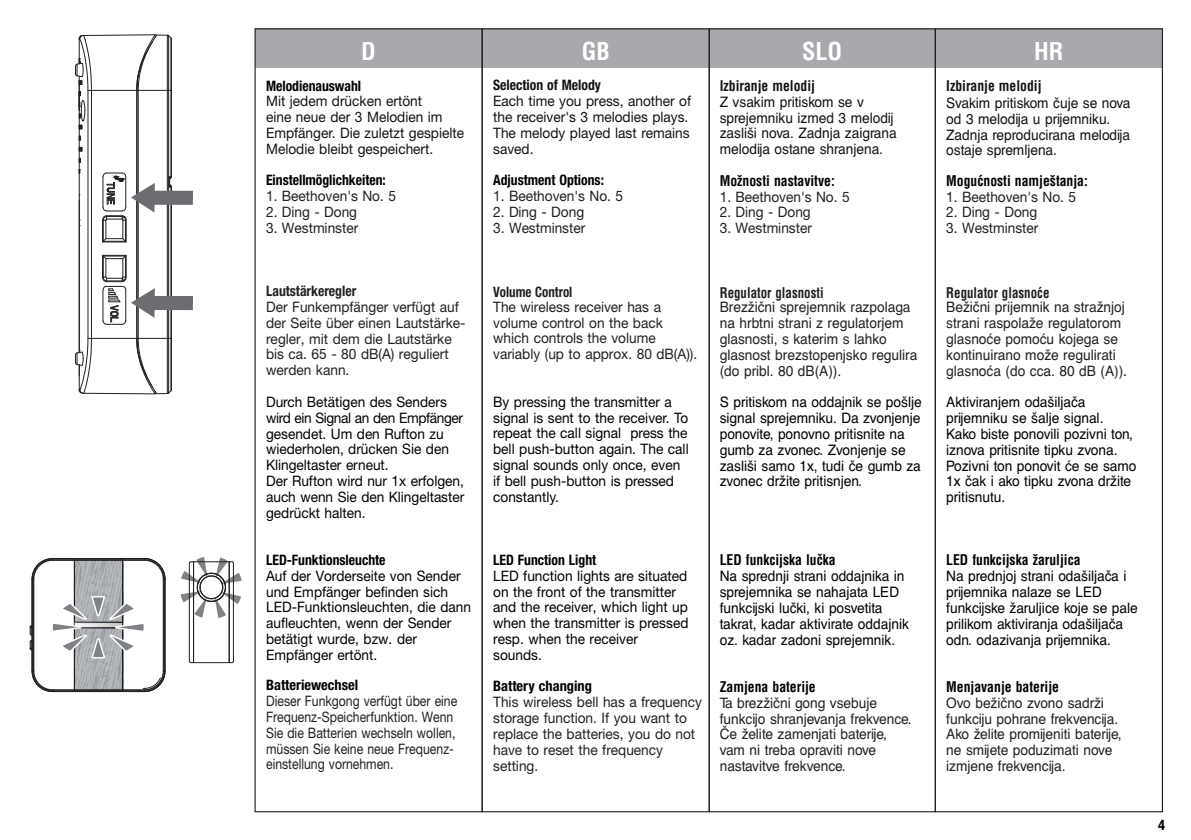
<style>
.page{position:relative;width:1191px;height:840px;background:#fff}
.page>*{position:absolute;margin:0;border:0;box-sizing:border-box;transform-origin:0 0}
.t1{font:700 condensed 24px "Helvetica";color:#fff}
.t2{font:14.4px/15.8px "Helvetica Neue LT Pro";color:#000001;scale:.95 1}
.t3{font:14.4px/15.8px "Helvetica LTCE";color:#000001;scale:.95 1}
.t4{font:14.4px/15.8px "Helvetica Neue LT Pro";color:#231f20;scale:.95 1}
.t5{font:14.4px/15.8px "Helvetica LTCE";color:#231f20;scale:.95 1}
.t6{font:14.4px/15.8px "Helvetica LTCE";color:#121311;scale:.95 1}
.t7{font:14.4px/15.8px "Helvetica Neue LT Pro";color:#121311;scale:.95 1}
.t8{font:14.4px/15.8px "Helvetica Neue LT Pro";color:#231f20;scale:.85 1}
.t9{font:700 condensed 14.4px "Helvetica LTCE";color:#000001;scale:.95 1}
.t10{font:700 condensed 14.4px "Helvetica Neue LT Std";color:#000001;scale:.95 1}
.t11{font:700 condensed 14.4px "Helvetica LTCE";color:#231f20;scale:.9 1}
.t12{font:700 condensed 14.4px "Helvetica LTCE";color:#121311;scale:.95 1}
.t13{font:700 condensed 14.4px "Helvetica Neue LT Std";color:#000001}
.t14{font:700 condensed 14.4px "Helvetica Neue";color:#121311;scale:.95 1}
.t15{font:700 condensed 14.4px "Helvetica Neue";color:#231f20;scale:.95 1}
.t16{font:700 condensed 14.4px "Helvetica Neue";color:#231f20;scale:.9 1}
.t17{font:700 condensed 14.4px "Helvetica Neue LT Std";color:#000}
.s1{color:#000001}
</style>
<div class="page">
<div style="left:255px;top:29px;width:907px;height:39px;background:#a8a9ad"></div>
<div style="left:934px;top:28px;width:229px;height:783px;border:1px solid #231f20"></div>
<hr style="left:191px;top:662px;width:41px;height:1px;background:#231f20">
<hr style="left:189px;top:563px;width:1px;height:98px;background:#231f20">
<hr style="left:193px;top:562px;width:1px;height:99px;background:#231f20">
<hr style="left:229px;top:562px;width:1px;height:99px;background:#231f20">
<hr style="left:233px;top:563px;width:1px;height:98px;background:#231f20">
<svg style="left:189px;top:659px;width:6px;height:4px"></svg>
<svg style="left:228px;top:659px;width:6px;height:4px"></svg>
<svg style="left:181px;top:557px;width:61px;height:60px"></svg>
<svg style="left:29px;top:558px;width:137px;height:133px"></svg>
<hr style="left:79px;top:200px;width:1px;height:152px;background:#231f20">
<hr style="left:88px;top:90px;width:1px;height:248px;background:#231f20">
<hr style="left:91px;top:90px;width:1px;height:248px;background:#231f20">
<hr style="left:136px;top:90px;width:1px;height:248px;background:#231f20">
<hr style="left:137px;top:90px;width:1px;height:248px;background:#231f20">
<hr style="left:138px;top:90px;width:1px;height:248px;background:#231f20">
<hr style="left:167px;top:35px;width:1px;height:358px;background:#231f20">
<hr style="left:168px;top:36px;width:1px;height:357px;background:#231f20">
<hr style="left:171px;top:187px;width:1px;height:202px;background:#231f20">
<svg style="left:75px;top:337px;width:97px;height:57px"></svg>
<svg style="left:102px;top:255px;width:91px;height:70px"></svg>
<svg style="left:75px;top:34px;width:118px;height:208px"></svg>
<h1 class="t1" style="left:361px;top:36px;width:16px">D</h1>
<h1 class="t1" style="left:581px;top:36px;width:30px">GB</h1>
<h1 class="t1" style="left:802px;top:36px;width:42px">SLO</h1>
<h1 class="t1" style="left:1034px;top:36px;width:31px">HR</h1>
<p class="t14" style="left:493px;top:76px;width:115px">Selection of Melody</p>
<p class="t7" style="left:493px;top:93px;width:210px">Each time you press, another of the receiver's 3 melodies plays.<br>The melody played last remains saved.</p>
<p class="t10" style="left:493px;top:171px;width:118px">Adjustment Options:</p>
<p class="t4" style="left:493px;top:188px;width:138px">1. Beethoven's No. 5</p>
<p class="t4" style="left:493px;top:203px;width:97px">2. Ding - Dong</p>
<p class="t4" style="left:493px;top:219px;width:98px">3. Westminster</p>
<p class="t12" style="left:946px;top:76px;width:102px">Izbiranje melodij</p>
<p class="t6" style="left:946px;top:95px;width:195px">Svakim pritiskom čuje se nova od 3 melodija u prijemniku.<br>Zadnja reproducirana melodija ostaje spremljena.</p>
<p class="t9" style="left:946px;top:171px;width:151px">Mogućnosti namještanja:</p>
<p class="t4" style="left:946px;top:188px;width:138px">1. Beethoven's No. 5</p>
<p class="t4" style="left:946px;top:204px;width:97px">2. Ding - Dong</p>
<p class="t4" style="left:946px;top:220px;width:98px">3. Westminster</p>
<p class="t12" style="left:719px;top:77px;width:102px">Izbiranje melodij</p>
<p class="t6" style="left:719px;top:94px;width:188px">Z vsakim pritiskom se v sprejemniku izmed 3 melodij zasliši nova. Zadnja zaigrana melodija ostane shranjena.</p>
<p class="t9" style="left:719px;top:171px;width:123px">Možnosti nastavitve:</p>
<p class="t4" style="left:719px;top:188px;width:138px">1. Beethoven's No. 5</p>
<p class="t4" style="left:719px;top:204px;width:97px">2. Ding - Dong</p>
<p class="t4" style="left:719px;top:220px;width:98px">3. Westminster</p>
<p class="t10" style="left:266px;top:77px;width:102px">Melodienauswahl</p>
<p class="t7" style="left:266px;top:93px;width:210px">Mit jedem drücken ertönt<br>eine neue der 3 Melodien im<br>Empfänger. Die zuletzt gespielte<br>Melodie bleibt gespeichert.</p>
<p class="t10" style="left:266px;top:171px;width:127px">Einstellmöglichkeiten:</p>
<p class="t4" style="left:266px;top:188px;width:138px">1. Beethoven's No. 5</p>
<p class="t4" style="left:266px;top:204px;width:97px">2. Ding - Dong</p>
<p class="t4" style="left:266px;top:219px;width:98px">3. Westminster</p>
<p class="t15" style="left:266px;top:282px;width:96px">Lautstärkeregler</p>
<p class="t4" style="left:266px;top:298px;width:211px">Der Funkempfänger verfügt auf der Seite über einen Lautstärke&shy;regler, mit dem die Lautstärke bis ca. 65 - 80 dB(A) reguliert werden kann.</p>
<p class="t2" style="left:266px;top:393px;width:210px">Durch Betätigen des Senders wird ein Signal an den Empfänger gesendet. Um den Rufton zu wiederholen, drücken Sie den<br>Klingeltaster erneut.<br>Der Rufton wird nur 1x erfolgen, auch wenn Sie den Klingeltaster gedrückt halten.</p>
<p class="t10" style="left:266px;top:551px;width:127px">LED-Funktionsleuchte</p>
<p class="t2" style="left:266px;top:567px;width:217px">Auf der Vorderseite von Sender und Empfänger befinden sich<br>LED-Funktionsleuchten, die dann aufleuchten, wenn der Sender betätigt wurde, bzw. der<br>Empfänger ertönt.</p>
<p class="t13" style="left:266px;top:676px;width:94px">Batteriewechsel</p>
<p class="t8" style="left:266px;top:692px;width:226px">Dieser Funkgong verfügt über eine<br>Frequenz-Speicherfunktion. Wenn<br>Sie die Batterien wechseln wollen, müssen Sie keine neue Frequenz&shy;einstellung vornehmen.</p>
<p class="t16" style="left:493px;top:283px;width:89px">Volume Control</p>
<p class="t4" style="left:493px;top:298px;width:216px">The wireless receiver has a volume control on the back which controls the volume variably (up to approx. 80 dB(A)).</p>
<p class="t2" style="left:493px;top:393px;width:207px">By pressing the transmitter a signal is sent to the receiver. To repeat the call signal press the bell push-button again. The call signal sounds only once, even if bell push-button is pressed constantly.</p>
<p class="t11" style="left:719px;top:283px;width:117px">Regulator glasnosti</p>
<p class="t5" style="left:719px;top:299px;width:210px">Brezžični sprejemnik razpolaga na hrbtni strani z regulatorjem glasnosti, s katerim s lahko glasnost brezstopenjsko regulira (do pribl. 80 dB(A)).</p>
<p class="t3" style="left:719px;top:394px;width:214px">S pritiskom na oddajnik se pošlje signal sprejemniku. Da zvonjenje ponovite, ponovno pritisnite na gumb za zvonec. Zvonjenje se zasliši samo 1x, tudi če gumb za zvonec držite pritisnjen.</p>
<p class="t10" style="left:493px;top:550px;width:110px">LED Function Light</p>
<p class="t2" style="left:493px;top:567px;width:207px">LED function lights are situated on the front of the transmitter and the receiver, which light up when the transmitter is pressed resp. when the receiver sounds.</p>
<p class="t13" style="left:493px;top:677px;width:100px">Battery changing</p>
<p class="t4" style="left:493px;top:693px;width:221px">This wireless bell has a frequency storage function. If you want to replace the batteries, you do not have to reset the frequency setting.</p>
<p class="t9" style="left:719px;top:551px;width:124px">LED funkcijska lučka</p>
<p class="t3" style="left:719px;top:568px;width:201px">Na sprednji strani oddajnika in sprejemnika se nahajata LED funkcijski lučki, ki posvetita takrat, kadar aktivirate oddajnik oz. kadar zadoni sprejemnik.</p>
<p class="t9" style="left:719px;top:677px;width:103px">Zamjena baterije</p>
<p class="t5" style="left:719px;top:694px;width:204px">Ta brezžični gong vsebuje funkcijo shranjevanja frekvence.<br>Če želite zamenjati baterije, vam ni treba opraviti nove nastavitve frekvence.</p>
<p class="t11" style="left:946px;top:283px;width:116px">Regulator glasnoće</p>
<p class="t5" style="left:946px;top:299px;width:192px">Bežični prijemnik na stražnjoj strani raspolaže regulatorom glasnoće pomoću kojega se kontinuirano može regulirati glasnoća (do cca. 80 dB (A))<span class="s1">.</span></p>
<p class="t3" style="left:946px;top:394px;width:202px">Aktiviranjem odašiljača prijemniku se šalje signal.<br>Kako biste ponovili pozivni ton, iznova pritisnite tipku zvona.<br>Pozivni ton ponovit će se samo<br>1x čak i ako tipku zvona držite pritisnutu.</p>
<p class="t9" style="left:946px;top:551px;width:143px">LED funkcijska žaruljica</p>
<p class="t3" style="left:946px;top:568px;width:203px">Na prednjoj strani odašiljača i prijemnika nalaze se LED funkcijske žaruljice koje se pale prilikom aktiviranja odašiljača odn. odazivanja prijemnika.</p>
<p class="t9" style="left:946px;top:677px;width:120px">Menjavanje baterije</p>
<p class="t5" style="left:946px;top:694px;width:186px">Ovo bežično zvono sadrži funkciju pohrane frekvencija.<br>Ako želite promijeniti baterije, ne smijete poduzimati nove izmjene frekvencija.</p>
<p class="t17" style="left:1158px;top:815px;width:8px">4</p>
</div>
